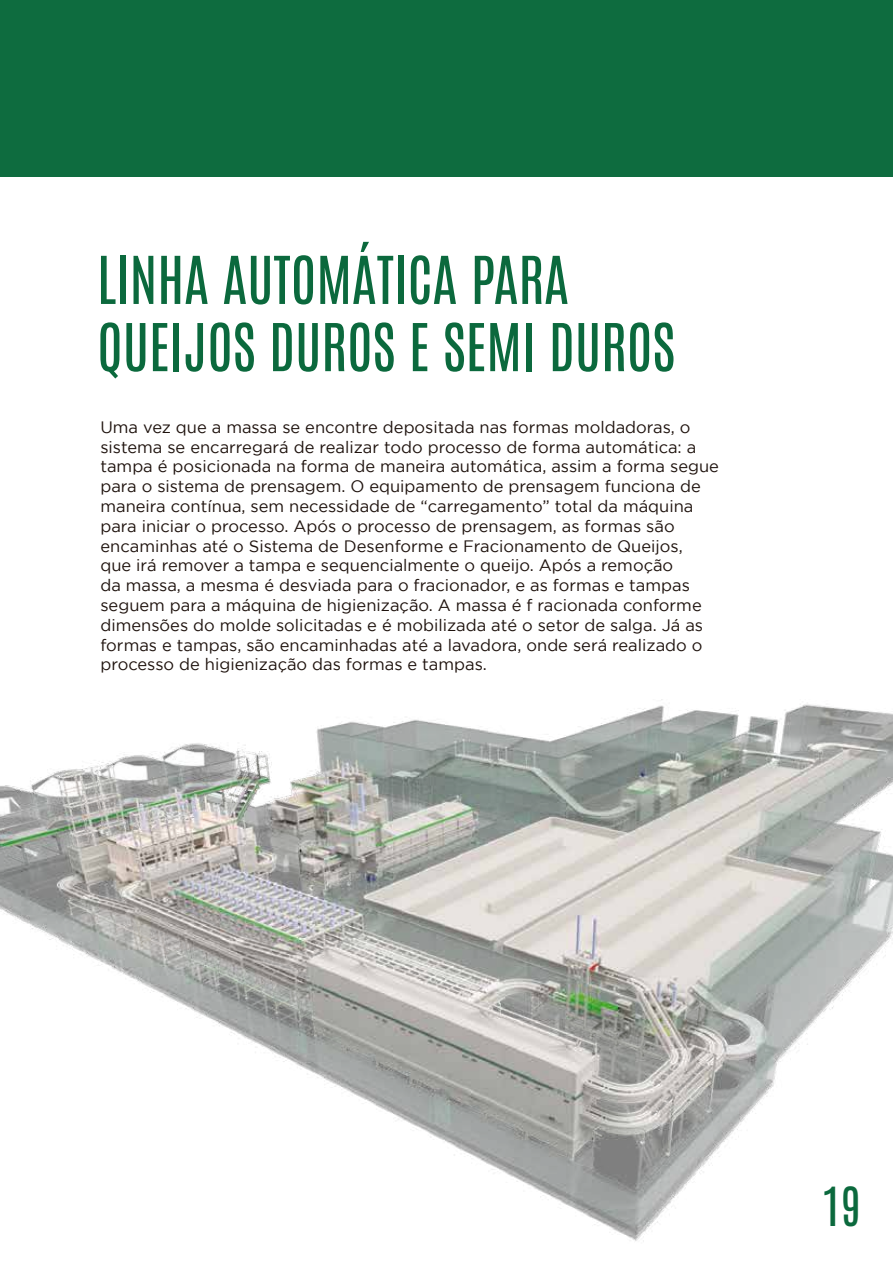
<style>
.page{position:relative;width:893px;height:1263px;background:#fff}
.page>*{position:absolute;margin:0;border:0;box-sizing:border-box;transform-origin:0 0}
.t1{font:55.95px/67.2px "Antonio";color:#0b693d}
.t2{font:45.75px "Antonio";color:#0b693d}
.t3{font:16.5px/19.8px "Gotham";color:#1e120d}
</style>
<div class="page">
<div style="left:0;top:0;width:893px;height:177px;background:#0e6c3f"></div>
<img style="left:0;top:699px;width:893px;height:543px">
<h1 class="t1" style="left:97px;top:247px;width:580px">LINHA AUTOMÁTICA PARA<br>QUEIJOS DUROS E SEMI DUROS</h1>
<p class="t3" style="left:100px;top:417px;width:620px">Uma vez que a massa se encontre depositada nas formas moldadoras, o sistema se encarregará de realizar todo processo de forma automática: a tampa é posicionada na forma de maneira automática, assim a forma segue para o sistema de prensagem. O equipamento de prensagem funciona de maneira contínua, sem necessidade de “carregamento” total da máquina para iniciar o processo. Após o processo de prensagem, as formas são encaminhas até o Sistema de Desenforme e Fracionamento de Queijos,<br>que irá remover a tampa e sequencialmente o queijo. Após a remoção<br>da massa, a mesma é desviada para o fracionador, e as formas e tampas seguem para a máquina de higienização. A massa é f racionada conforme dimensões do molde solicitadas e é mobilizada até o setor de salga. Já as formas e tampas, são encaminhadas até a lavadora, onde será realizado o processo de higienização das formas e tampas.</p>
<h2 class="t2" style="left:822px;top:1174px;width:40px">19</h2>
</div>
